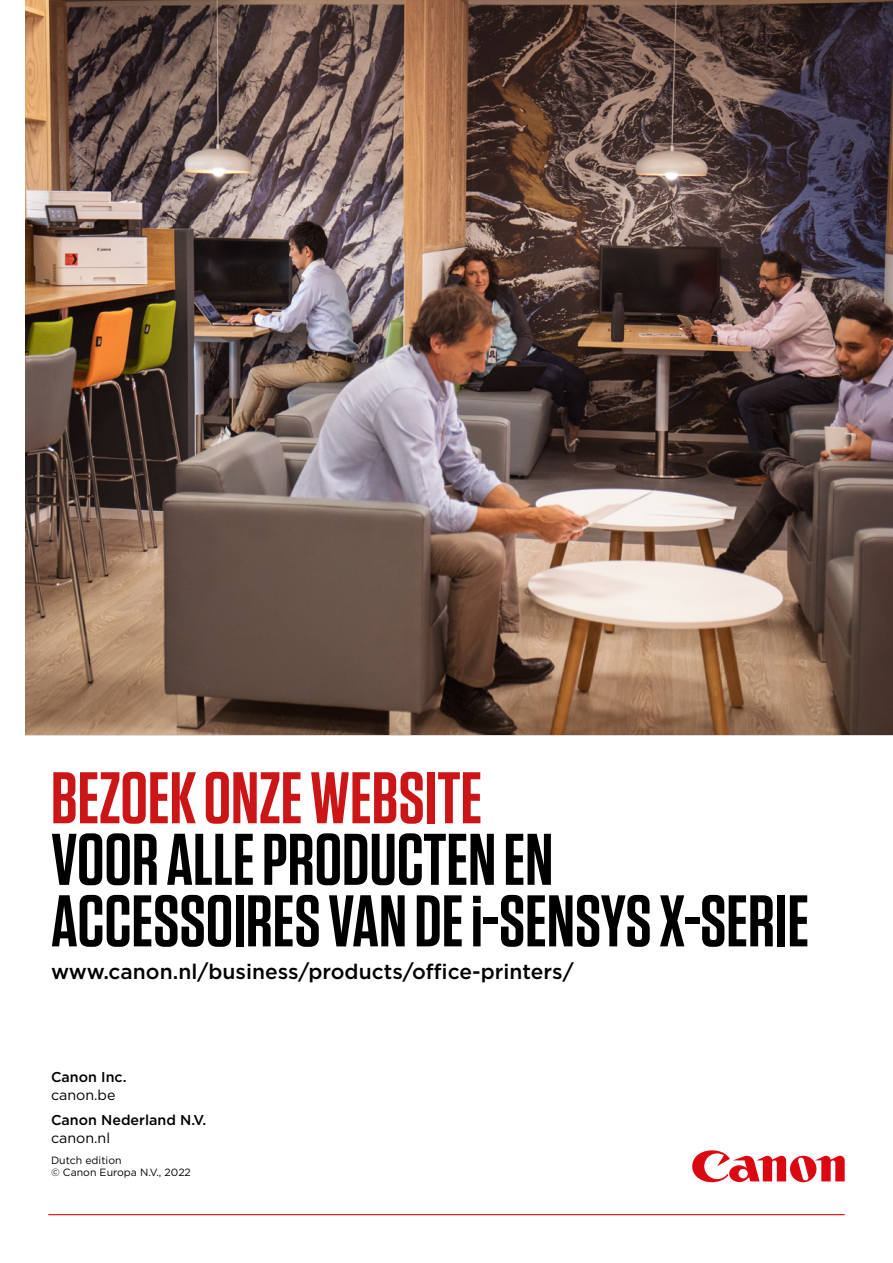
<style>
.page{position:relative;width:893px;height:1263px;background:#fff}
.page>*{position:absolute;margin:0;border:0;box-sizing:border-box;transform-origin:0 0}
.t1{font:600 72.9px/61.5px "Tungsten";color:#000}
.t2{font:600 72.9px "Tungsten";color:#cb1517}
.t3{font:500 21px "Gotham";color:#000}
.t4{font:500 14.25px "Gotham";color:#000}
.t5{font:14.25px "Gotham";color:#000}
.t6{font:10.5px/12px "Gotham";color:#000}
</style>
<div class="page">
<img style="left:26px;top:0;width:867px;height:735px">
<hr style="left:48px;top:1214px;width:797px;height:1px;background:#db0812">
<svg style="left:692px;top:1150px;width:153px;height:32px"></svg>
<p class="t2" style="left:51px;top:759px;width:433px">BEZOEK ONZE WEBSITE</p>
<p class="t1" style="left:51px;top:830px;width:760px">VOOR ALLE PRODUCTEN EN<br>ACCESSOIRES VAN DE i-SENSYS X-SERIE</p>
<p class="t3" style="left:51px;top:957px;width:524px">www.canon.nl/business/products/office-printers/</p>
<p class="t4" style="left:51px;top:1067px;width:77px">Canon Inc.</p>
<p class="t5" style="left:51px;top:1086px;width:66px">canon.be</p>
<p class="t4" style="left:51px;top:1111px;width:157px">Canon Nederland N.V.</p>
<p class="t5" style="left:51px;top:1129px;width:61px">canon.nl</p>
<p class="t6" style="left:51px;top:1154px;width:141px">Dutch edition<br>© Canon Europa N.V., 2022</p>
</div>
